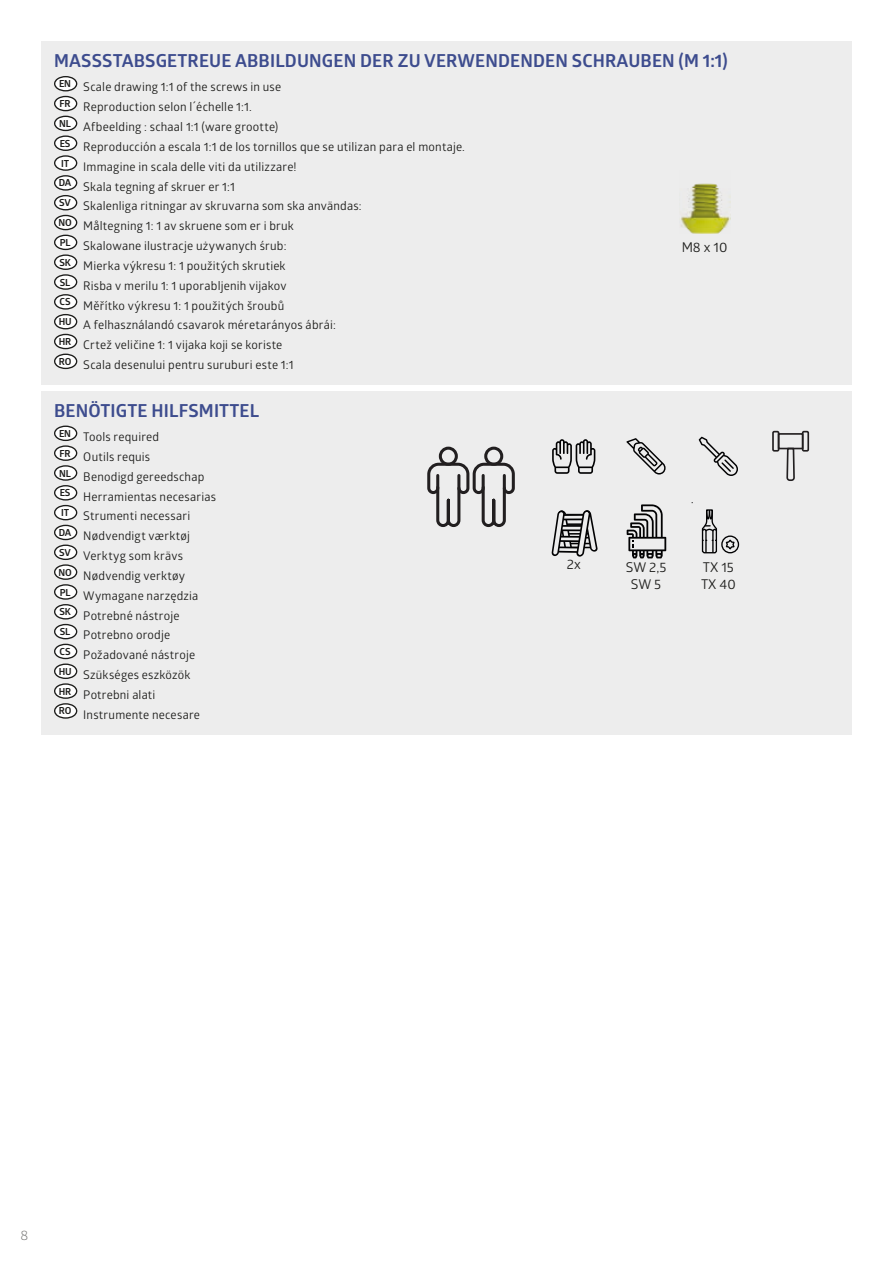
<style>
.page{position:relative;width:893px;height:1263px;background:#fff}
.page>*{position:absolute;margin:0;border:0;box-sizing:border-box;transform-origin:0 0}
.t1{font:700 18px "Glober";letter-spacing:.01em;color:#3d4c8e}
.t2{font:13.5px/16.2px "Glober";color:#1d1d1b;text-align:center}
.t3{font:13.5px "Glober";color:#70706f}
.t4{font:12px/19.8px "Glober";letter-spacing:.015em;color:#1d1d1b}
</style>
<div class="page">
<div style="left:41px;top:42px;width:811px;height:43px;background:#ededed"></div>
<div style="left:41px;top:70px;width:811px;height:37px;background:#ededed"></div>
<div style="left:41px;top:90px;width:811px;height:37px;background:#ededed"></div>
<div style="left:41px;top:110px;width:811px;height:37px;background:#ededed"></div>
<div style="left:41px;top:129px;width:811px;height:38px;background:#ededed"></div>
<div style="left:41px;top:149px;width:811px;height:38px;background:#ededed"></div>
<div style="left:41px;top:169px;width:811px;height:38px;background:#ededed"></div>
<div style="left:41px;top:189px;width:811px;height:37px;background:#ededed"></div>
<div style="left:41px;top:209px;width:811px;height:37px;background:#ededed"></div>
<div style="left:41px;top:229px;width:811px;height:37px;background:#ededed"></div>
<div style="left:41px;top:248px;width:811px;height:38px;background:#ededed"></div>
<div style="left:41px;top:268px;width:811px;height:38px;background:#ededed"></div>
<div style="left:41px;top:288px;width:811px;height:38px;background:#ededed"></div>
<div style="left:41px;top:308px;width:811px;height:37px;background:#ededed"></div>
<div style="left:41px;top:328px;width:811px;height:37px;background:#ededed"></div>
<div style="left:41px;top:348px;width:811px;height:37px;background:#ededed"></div>
<svg style="left:54px;top:76px;width:23px;height:293px"></svg>
<img style="left:680px;top:183px;width:50px;height:51px">
<div style="left:41px;top:391px;width:811px;height:44px;background:#ededed"></div>
<div style="left:41px;top:420px;width:811px;height:37px;background:#ededed"></div>
<div style="left:41px;top:439px;width:811px;height:38px;background:#ededed"></div>
<div style="left:41px;top:459px;width:811px;height:38px;background:#ededed"></div>
<div style="left:41px;top:479px;width:811px;height:37px;background:#ededed"></div>
<div style="left:41px;top:499px;width:811px;height:37px;background:#ededed"></div>
<div style="left:41px;top:519px;width:811px;height:37px;background:#ededed"></div>
<div style="left:41px;top:538px;width:811px;height:38px;background:#ededed"></div>
<div style="left:41px;top:558px;width:811px;height:38px;background:#ededed"></div>
<div style="left:41px;top:578px;width:811px;height:38px;background:#ededed"></div>
<div style="left:41px;top:598px;width:811px;height:37px;background:#ededed"></div>
<div style="left:41px;top:618px;width:811px;height:37px;background:#ededed"></div>
<div style="left:41px;top:638px;width:811px;height:37px;background:#ededed"></div>
<div style="left:41px;top:657px;width:811px;height:38px;background:#ededed"></div>
<div style="left:41px;top:677px;width:811px;height:38px;background:#ededed"></div>
<div style="left:41px;top:697px;width:811px;height:38px;background:#ededed"></div>
<svg style="left:54px;top:426px;width:23px;height:293px"></svg>
<div style="left:772px;top:431px;width:7px;height:21px;border:2px solid #221f20"></div>
<div style="left:778px;top:433px;width:25px;height:16px;border:2px solid #221f20"></div>
<div style="left:802px;top:431px;width:7px;height:21px;border:2px solid #221f20"></div>
<svg style="left:785px;top:447px;width:11px;height:34px"></svg>
<svg style="left:626px;top:438px;width:40px;height:36px"></svg>
<svg style="left:552px;top:439px;width:43px;height:35px"></svg>
<svg style="left:627px;top:504px;width:39px;height:54px"></svg>
<svg style="left:701px;top:509px;width:17px;height:45px"></svg>
<div style="left:721px;top:535px;width:18px;height:18px;border:1px solid #020203;border-radius:50%"></div>
<svg style="left:725px;top:538px;width:11px;height:13px"></svg>
<div style="left:439px;top:447px;width:19px;height:19px;border:3px solid #221f20;border-radius:50%"></div>
<div style="left:484px;top:447px;width:19px;height:19px;border:3px solid #221f20;border-radius:50%"></div>
<svg style="left:427px;top:461px;width:88px;height:66px"></svg>
<svg style="left:551px;top:510px;width:47px;height:47px"></svg>
<svg style="left:699px;top:437px;width:39px;height:39px"></svg>
<h1 class="t1" style="left:54px;top:48px;width:675px">MASSSTABSGETREUE ABBILDUNGEN DER ZU VERWENDENDEN SCHRAUBEN (M 1:1)</h1>
<p class="t4" style="left:59px;top:77px;width:408px"><sup>EN</sup> Scale drawing 1:1 of the screws in use<br><sup>FR</sup> Reproduction selon l´échelle 1:1.<br><sup>NL</sup> Afbeelding : schaal 1:1 (ware grootte)<br><sup>ES</sup> Reproducción a escala 1:1 de los tornillos que se utilizan para el montaje.<br><sup>IT</sup> Immagine in scala delle viti da utilizzare!<br><sup>DA</sup> Skala tegning af skruer er 1:1<br><sup>SV</sup> Skalenliga ritningar av skruvarna som ska användas:<br><sup>NO</sup> Måltegning 1: 1 av skruene som er i bruk<br><sup>PL</sup> Skalowane ilustracje używanych śrub:<br><sup>SK</sup> Mierka výkresu 1: 1 použitých skrutiek<br><sup>SL</sup> Risba v merilu 1: 1 uporabljenih vijakov<br><sup>CS</sup> Měřítko výkresu 1: 1 použitých šroubů<br><sup>HU</sup> A felhasználandó csavarok méretarányos ábrái:<br><sup>HR</sup> Crtež veličine 1: 1 vijaka koji se koriste<br><sup>RO</sup> Scala desenului pentru suruburi este 1:1</p>
<p class="t2" style="left:682px;top:238px;width:47px">M8 x 10</p>
<h1 class="t1" style="left:54px;top:398px;width:207px">BENÖTIGTE HILFSMITTEL</h1>
<p class="t4" style="left:59px;top:426px;width:159px"><sup>EN</sup> Tools required<br><sup>FR</sup> Outils requis<br><sup>NL</sup> Benodigd gereedschap<br><sup>ES</sup> Herramientas necesarias<br><sup>IT</sup> Strumenti necessari<br><sup>DA</sup> Nødvendigt værktøj<br><sup>SV</sup> Verktyg som krävs<br><sup>NO</sup> Nødvendig verktøy<br><sup>PL</sup> Wymagane narzędzia<br><sup>SK</sup> Potrebné nástroje<br><sup>SL</sup> Potrebno orodje<br><sup>CS</sup> Požadované nástroje<br><sup>HU</sup> Szükséges eszközök<br><sup>HR</sup> Potrebni alati<br><sup>RO</sup> Instrumente necesare</p>
<p class="t2" style="left:567px;top:556px;width:15px">2x</p>
<p class="t2" style="left:626px;top:559px;width:42px">SW 2,5<br>SW 5</p>
<p class="t2" style="left:701px;top:559px;width:36px;text-align:left">TX 15<br>TX 40</p>
<p class="t3" style="left:20px;top:1226px;width:9px">8</p>
</div>
